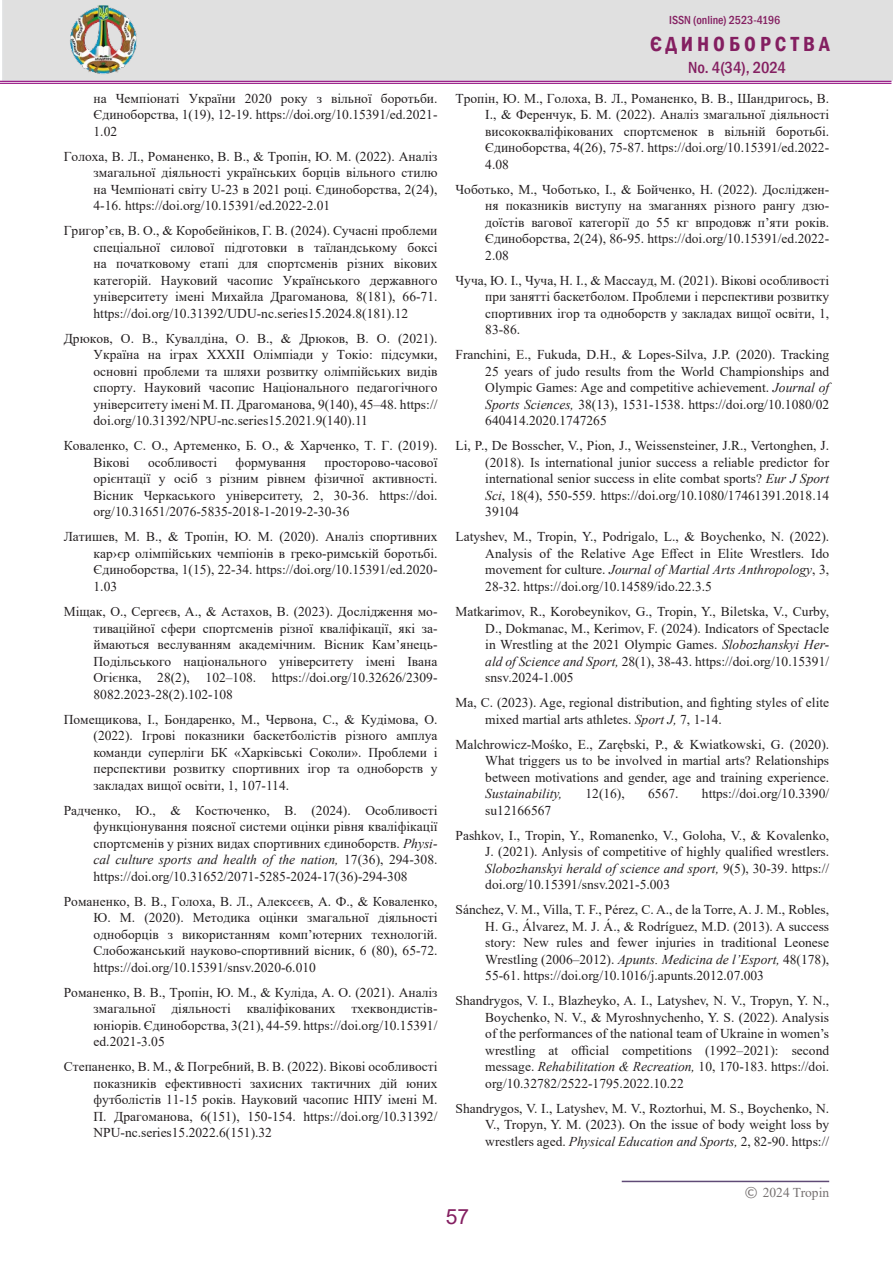
<style>
.page{position:relative;width:893px;height:1263px;background:#fff}
.page>*{position:absolute;margin:0;border:0;box-sizing:border-box;transform-origin:0 0}
.t1{font:600 condensed 21px "Franklin Gothic";letter-spacing:.19em;color:#841f61}
.t2{font:21px "Arial";color:#841f61}
.t3{font:500 condensed 16.5px "Franklin Gothic";color:#841f61}
.t4{font:13.5px/16.5px "Times New Roman";color:#231f20;text-align:justify}
.Обычный{font:13.5px "Times New Roman";color:#767171}
.t5{font:500 condensed 12px "Franklin Gothic";color:#841f61}
.s1{font-style:italic}
.s2{font-family:"Verdana"}
</style>
<div class="page">
<div style="left:2px;top:0;width:891px;height:81px;background:#e0e0e0"></div>
<hr style="left:0;top:81px;width:891px;height:1px;background:#9c248b">
<hr style="left:0;top:83px;width:891px;height:1px;background:#9c248b">
<img style="left:64px;top:5px;width:77px;height:72px">
<hr style="left:622px;top:1181px;width:207px;height:1px;background:#5f4a76">
<p class="t4" style="left:94px;top:90px;width:345px">на Чемпіонаті України 2020 року з вільної боротьби.<br>Єдиноборства, 1(19), 12-19. https://doi.org/10.15391/ed.2021- 1.02</p>
<p class="t4" style="left:94px;top:148px;width:345px;text-indent:-30px">Голоха, В. Л., Романенко, В. В., &amp; Тропін, Ю. М. (2022). Аналіз змагальної діяльності українських борців вільного стилю на Чемпіонаті світу U-23 в 2021 році. Єдиноборства, 2(24), 4-16. https://doi.org/10.15391/ed.2022-2.01</p>
<p class="t4" style="left:94px;top:222px;width:345px;text-indent:-30px">Григор’єв, В. О., &amp; Коробейніков, Г. В. (2024). Сучасні проблеми спеціальної силової підготовки в таїландському боксі на початковому етапі для спортсменів різних вікових категорій. Науковий часопис Українського державного університету імені Михайла Драгоманова<span class="s1">,</span> 8(181), 66-71. https://doi.org/10.31392/UDU-nc.series15.2024.8(181).12</p>
<p class="t4" style="left:94px;top:330px;width:345px;text-indent:-30px">Дрюков, О. В., Кувалдіна, О. В., &amp; Дрюков, В. О. (2021).<br>Україна на іграх XXXII Олімпіади у Токіо: підсумки, основні проблеми та шляхи розвитку олімпійських видів спорту. Науковий часопис Національного педагогічного університету імені М. П. Драгоманова, 9(140), 45–48. https:// doi.org/10.31392/NPU-nc.series15.2021.9(140).11</p>
<p class="t4" style="left:94px;top:437px;width:345px;text-indent:-30px">Коваленко, С. О., Артеменко, Б. О., &amp; Харченко, Т. Г. (2019).<br>Вікові</p>
<p class="t4" style="left:148px;top:454px;width:71px">особливості</p>
<p class="t4" style="left:236px;top:454px;width:72px">формування</p>
<p class="t4" style="left:94px;top:454px;width:345px;text-indent:231px">просторово-часової орієнтації у осіб з різним рівнем фізичної активності.<br>Вісник Черкаського університету, 2, 30-36. https://doi. org/10.31651/2076-5835-2018-1-2019-2-30-36</p>
<p class="t4" style="left:94px;top:528px;width:345px;text-indent:-30px">Латишев, М. В., &amp; Тропін, Ю. М. (2020). Аналіз спортивних кар›єр олімпійських чемпіонів в греко-римській боротьбі.<br>Єдиноборства, 1(15), 22-34. https://doi.org/10.15391/ed.2020- 1.03</p>
<p class="t4" style="left:94px;top:603px;width:345px;text-indent:-30px">Міщак, О., Сергеєв, А., &amp; Астахов, В. (2023). Дослідження мо&shy;тиваційної сфери спортсменів різної кваліфікації, які за&shy;ймаються веслуванням академічним. Вісник Кам’янець-Подільського національного університету імені Івана Огієнка, 28(2), 102–108. https://doi.org/10.32626/2309- 8082.2023-28(2).102-108</p>
<p class="t4" style="left:94px;top:710px;width:345px;text-indent:-30px">Помещикова, І., Бондаренко, М., Червона, С., &amp; Кудімова, О. (2022). Ігрові показники баскетболістів різного амплуа команди суперліги БК «Харківські Соколи». Проблеми і перспективи розвитку спортивних ігор та одноборств у закладах вищої освіти, 1, 107-114.</p>
<p class="t4" style="left:94px;top:801px;width:345px;text-indent:-30px">Радченко, Ю., &amp; Костюченко, В. (2024). Особливості функціонування поясної системи оцінки рівня кваліфікації спортсменів у різних видах спортивних єдиноборств. <span class="s1">Physi&shy;cal culture sports and health of the nation,</span> 17(36), 294-308. https://doi.org/10.31652/2071-5285-2024-17(36)-294-308</p>
<p class="t4" style="left:94px;top:892px;width:345px;text-indent:-30px">Романенко, В. В., Голоха, В. Л., Алексєєв, А. Ф., &amp; Коваленко, Ю. М. (2020). Методика оцінки змагальної діяльності одноборців з використанням комп’ютерних технологій.<br>Слобожанський науково-спортивний вісник, 6 (80), 65-72. https://doi.org/10.15391/snsv.2020-6.010</p>
<p class="t4" style="left:94px;top:983px;width:345px;text-indent:-30px">Романенко, В. В., Тропін, Ю. М., &amp; Куліда, А. О. (2021). Аналіз змагальної діяльності кваліфікованих тхеквондистів&shy;юніорів. Єдиноборства, 3(21), 44-59. https://doi.org/10.15391/ ed.2021-3.05</p>
<p class="t4" style="left:94px;top:1058px;width:345px;text-indent:-30px">Степаненко, В. М., &amp; Погребний, В. В. (2022). Вікові особливості показників ефективності захисних тактичних дій юних футболістів 11-15 років. Науковий часопис НПУ імені М.<br>П. Драгоманова, 6(151), 150-154. https://doi.org/10.31392/ NPU-nc.series15.2022.6(151).32</p>
<p class="t5" style="left:669px;top:12px;width:113px">ISSN (online) 2523-4196</p>
<p class="t3" style="left:688px;top:56px;width:99px">No. 4(34), 2024</p>
<h1 class="t1" style="left:650px;top:30px;width:181px">ЄДИНОБОРСТВА</h1>
<p class="t4" style="left:485px;top:90px;width:345px;text-indent:-30px">Тропін, Ю. М., Голоха, В. Л., Романенко, В. В., Шандригось, В.<br>І., &amp; Ференчук, Б. М. (2022). Аналіз змагальної діяльності висококваліфікованих спортсменок в вільній боротьбі.<br>Єдиноборства, 4(26), 75-87. https://doi.org/10.15391/ed.2022- 4.08</p>
<p class="t4" style="left:485px;top:181px;width:345px;text-indent:-30px">Чоботько, М., Чоботько, І., &amp; Бойченко, Н. (2022). Досліджен&shy;ня показників виступу на змаганнях різного рангу дзю&shy;доїстів вагової категорії до 55 кг впродовж п’яти років.<br>Єдиноборства, 2(24), 86-95. https://doi.org/10.15391/ed.2022- 2.08</p>
<p class="t4" style="left:485px;top:272px;width:345px;text-indent:-30px">Чуча, Ю. І., Чуча, Н. І., &amp; Массауд, М. (2021). Вікові особливості при занятті баскетболом. Проблеми і перспективи розвитку спортивних ігор та одноборств у закладах вищої освіти, 1, 83-86.</p>
<p class="t4" style="left:485px;top:346px;width:345px;text-indent:-30px">Franchini, E., Fukuda, D.H., &amp; Lopes-Silva, J.P. (2020). Tracking 25 years of judo results from the World Championships and Olympic Games: Age and competitive achievement. <span class="s1">Journal of Sports Sciences,</span> 38(13), 1531-1538. https://doi.org/10.1080/02<br>640414.2020.1747265</p>
<p class="t4" style="left:485px;top:437px;width:345px;text-indent:-30px">Li, P., De Bosscher, V., Pion, J., Weissensteiner, J.R., Vertonghen, J. (2018). Is international junior success a reliable predictor for international senior success in elite combat sports? <span class="s1">Eur J Sport Sci</span>, 18(4), 550-559. https://doi.org/10.1080/17461391.2018.14<br>39104</p>
<p class="t4" style="left:485px;top:528px;width:345px;text-indent:-30px">Latyshev, М., Tropin, Y., Podrigalo, L., &amp; Boychenko, N. (2022).<br>Analysis of the Relative Age Effect in Elite Wrestlers. Ido movement for culture. <span class="s1">Journal of Martial Arts Anthropology</span>, 3, 28-32. https://doi.org/10.14589/ido.22.3.5</p>
<p class="t4" style="left:485px;top:603px;width:345px;text-indent:-30px">Matkarimov, R., Korobeynikov, G., Tropin, Y., Biletska, V., Curby, D., Dokmanac, M., Kerimov, F. (2024). Indicators of Spectacle in Wrestling at the 2021 Olympic Games. <span class="s1">Slobozhanskyi Her&shy;ald of Science and Sport,</span> 28(1), 38-43. https://doi.org/10.15391/ snsv.2024-1.005</p>
<p class="t4" style="left:485px;top:694px;width:345px;text-indent:-30px">Ma, C. (2023). Age, regional distribution, and fighting styles of elite mixed martial arts athletes. <span class="s1">Sport J,</span> 7, 1-14.</p>
<p class="t4" style="left:485px;top:735px;width:345px;text-indent:-30px">Malchrowicz-Mośko, E., Zarębski, P., &amp; Kwiatkowski, G. (2020).<br>What triggers us to be involved in martial arts? Relationships between motivations and gender, age and training experience.<br><span class="s1">Sustainability,</span></p>
<p class="t4" style="left:585px;top:785px;width:41px">12(16),</p>
<p class="t4" style="left:648px;top:785px;width:32px">6567.</p>
<p class="t4" style="left:702px;top:785px;width:129px">https://doi.org/10.3390/</p>
<p class="t4" style="left:485px;top:801px;width:68px">su12166567</p>
<p class="t4" style="left:485px;top:826px;width:345px;text-indent:-30px">Pashkov, I., Tropin, Y., Romanenko, V., Goloha, V., &amp; Kovalenko, J. (2021). Anlysis of competitive of highly qualified wrestlers.<br><span class="s1">Slobozhanskyi herald of science and sport,</span> 9(5), 30-39. https:// doi.org/10.15391/snsv.2021-5.003</p>
<p class="t4" style="left:485px;top:901px;width:345px;text-indent:-30px">Sánchez, V. M., Villa, T. F., Pérez, C. A., de la Torre, A. J. M., Robles, H. G., Álvarez, M. J. Á., &amp; Rodríguez, M.D. (2013). A success story: New rules and fewer injuries in traditional Leonese Wrestling (2006–2012). <span class="s1">Apunts. Medicina de l’Esport,</span> 48(178), 55-61. https://doi.org/10.1016/j.apunts.2012.07.003</p>
<p class="t4" style="left:485px;top:992px;width:345px;text-indent:-30px">Shandrygos, V. I., Blazheyko, A. I., Latyshev, N. V., Tropyn, Y. N., Boychenko, N. V., &amp; Myroshnychenho, Y. S. (2022). Analysis of the performances of the national team of Ukraine in women’s wrestling at official competitions (1992–2021): second message. <span class="s1">Rehabilitation &amp; Recreation,</span> 10, 170-183. https://doi. org/10.32782/2522-1795.2022.10.22</p>
<p class="t4" style="left:485px;top:1099px;width:345px;text-indent:-30px">Shandrygos, V. I., Latyshev, M. V., Roztorhui, M. S., Boychenko, N.<br>V., Tropyn, Y. M. (2023). On the issue of body weight loss by wrestlers aged. <span class="s1">Physical Education and Sports,</span> 2, 82-90. https://</p>
<p class="Обычный" style="left:744px;top:1183px;width:86px"><span class="s2">©</span> 2024 Tropin</p>
<h1 class="t2" style="left:446px;top:1202px;width:25px">57</h1>
</div>
